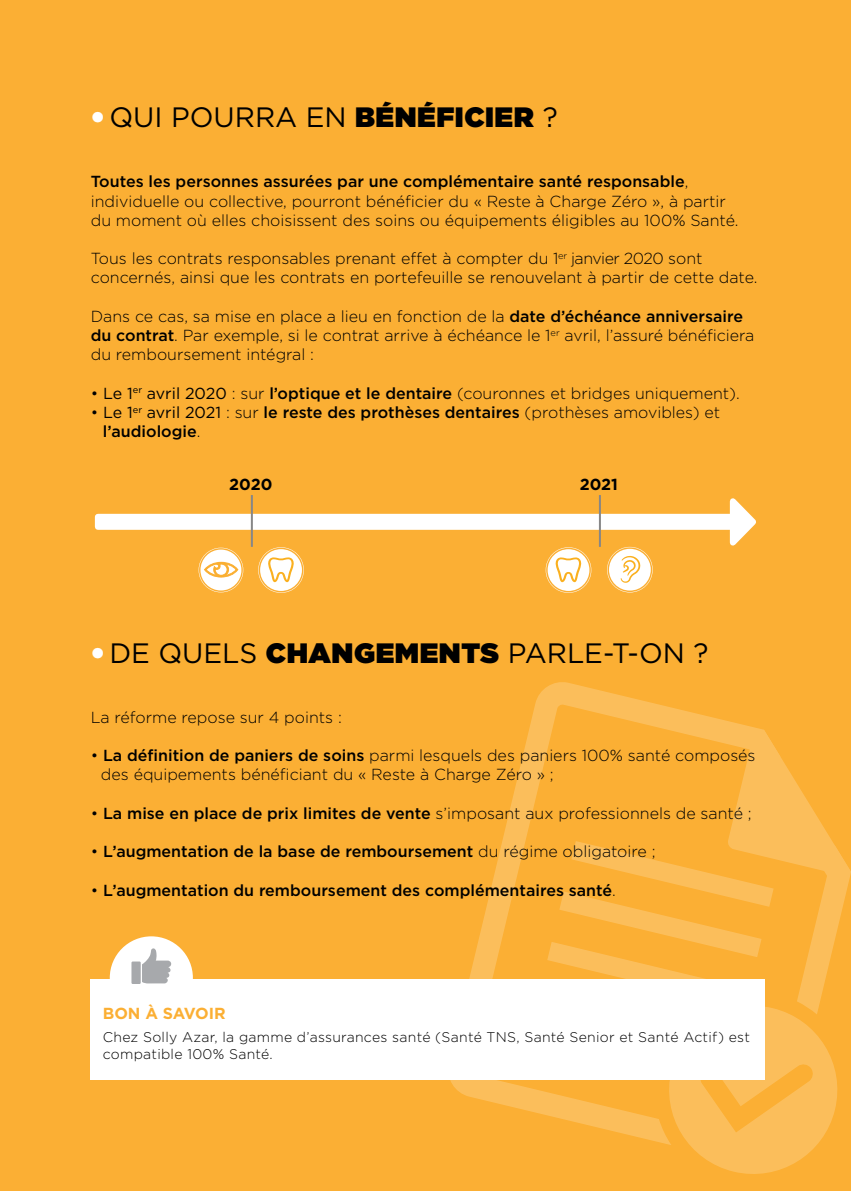
<style>
.page{position:relative;width:851px;height:1191px;background:#fff}
.page>*{position:absolute;margin:0;border:0;box-sizing:border-box;transform-origin:0 0}
.t1{font:28px "Gotham";color:#000}
.t2{font:900 28px "Gotham";letter-spacing:.02em;color:#000}
.t3{font:300 16px/19.2px "Gotham";color:#000}
.t4{font:500 16px/19.2px "Gotham";color:#000}
.t5{font:700 16px "Gotham";color:#fbaf34}
.t6{font:700 16px "Gotham";color:#000}
.t7{font:300 14px "Gotham";letter-spacing:.02em;color:#000}
.s1{font-weight:900;color:#fff}
.s2{font-weight:900}
.s3{font-weight:400}
.s4{font-weight:500}
.s5{font-weight:300}
.s6{color:#fff}
</style>
<div class="page">
<div style="left:0;top:0;width:850px;height:1191px;background:#fbaf34"></div>
<div style="left:91px;top:979px;width:674px;height:100px;background:#fff"></div>
<div style="left:110px;top:936px;width:83px;height:83px;background:#fff;border-radius:50%"></div>
<svg style="left:445px;top:682px;width:315px;height:431px"></svg>
<svg style="left:535px;top:729px;width:315px;height:445px"></svg>
<svg style="left:131px;top:948px;width:40px;height:36px"></svg>
<div style="left:95px;top:514px;width:652px;height:16px;background:#fff"></div>
<svg style="left:724px;top:498px;width:32px;height:48px"></svg>
<hr style="left:251px;top:495px;width:2px;height:52px;background:#878787">
<hr style="left:598px;top:495px;width:2px;height:52px;background:#878787">
<svg style="left:545px;top:547px;width:46px;height:46px"></svg>
<svg style="left:258px;top:547px;width:46px;height:46px"></svg>
<svg style="left:607px;top:547px;width:45px;height:45px"></svg>
<svg style="left:198px;top:547px;width:45px;height:45px"></svg>
<h1 class="t1" style="left:91px;top:100px;width:306px"><span class="s1">•</span> QUI POURRA EN <span class="s2">BÉNÉ</span></h1>
<h1 class="t2" style="left:436px;top:97px;width:123px">FICIER <span class="s3">?</span></h1>
<p class="t3" style="left:91px;top:172px;width:649px"><span class="s4">Toutes les personnes assurées par une complémentaire santé responsable</span>, individuelle ou collective, pourront bénéficier du « Reste à Charge Zéro », à partir du moment où elles choisissent des soins ou équipements éligibles au 100% Santé.</p>
<p class="t3" style="left:91px;top:248px;width:668px">Tous les contrats responsables prenant effet à compter du 1<sup>er</sup> janvier 2020 sont concernés, ainsi que les contrats en portefeuille se renouvelant à partir de cette date.</p>
<p class="t3" style="left:91px;top:306px;width:665px">Dans ce cas, sa mise en place a lieu en fonction de la <span class="s4">date d’échéance anniversaire du contrat</span>. Par exemple, si le contrat arrive à échéance le 1<sup>er</sup> avril, l’assuré bénéficiera du remboursement intégral :</p>
<p class="t3" style="left:91px;top:383px;width:650px">• <span class="s3">Le 1</span><sup>er</sup> <span class="s3">avril 2020</span> : sur <span class="s4">l’optique et le dentaire</span> (couronnes et bridges uniquement).</p>
<p class="t4" style="left:103px;top:402px;width:618px;text-indent:-12px"><span class="s5">•</span> <span class="s3">Le 1</span><sup>er</sup> <span class="s3">avril 2021</span> <span class="s5">: sur</span> le reste des prothèses dentaires <span class="s5">(prothèses amovibles) et </span>l’audiologie<span class="s5">.</span></p>
<p class="t6" style="left:229px;top:474px;width:45px">2020</p>
<p class="t6" style="left:579px;top:474px;width:40px">2021</p>
<h1 class="t2" style="left:91px;top:633px;width:369px"><span class="s6">•</span> <span class="s3">DE QUELS</span> CHANGEMENTS</h1>
<h1 class="t1" style="left:508px;top:635px;width:202px">PARLE-T-ON ?</h1>
<p class="t3" style="left:91px;top:707px;width:252px">La réforme repose sur 4 points :</p>
<p class="t3" style="left:101px;top:745px;width:656px;text-indent:-10px">• <span class="s4">La définition de paniers de soins</span> parmi lesquels des paniers 100% santé composés des équipements bénéficiant du « Reste à Charge Zéro » ;</p>
<p class="t3" style="left:91px;top:803px;width:662px">• <span class="s4">La mise en place de prix limites de vente</span> s’imposant aux professionnels de santé ;</p>
<p class="t4" style="left:91px;top:841px;width:566px"><span class="s5">•</span> L’augmentation de la base de remboursement <span class="s5">du régime obligatoire ;</span></p>
<p class="t4" style="left:91px;top:880px;width:526px"><span class="s5">•</span> L’augmentation du remboursement des complémentaires santé<span class="s5">.</span></p>
<p class="t5" style="left:103px;top:1003px;width:104px">BON à SAVOIR</p>
<p class="t7" style="left:103px;top:1028px;width:394px">Chez Solly Azar, la gamme d’assurances santé (Santé TNS</p>
<p class="t7" style="left:516px;top:1028px;width:235px">, Santé Senior et Santé Actif) est</p>
<p class="t7" style="left:103px;top:1045px;width:171px">compatible 100% Santé.</p>
</div>
